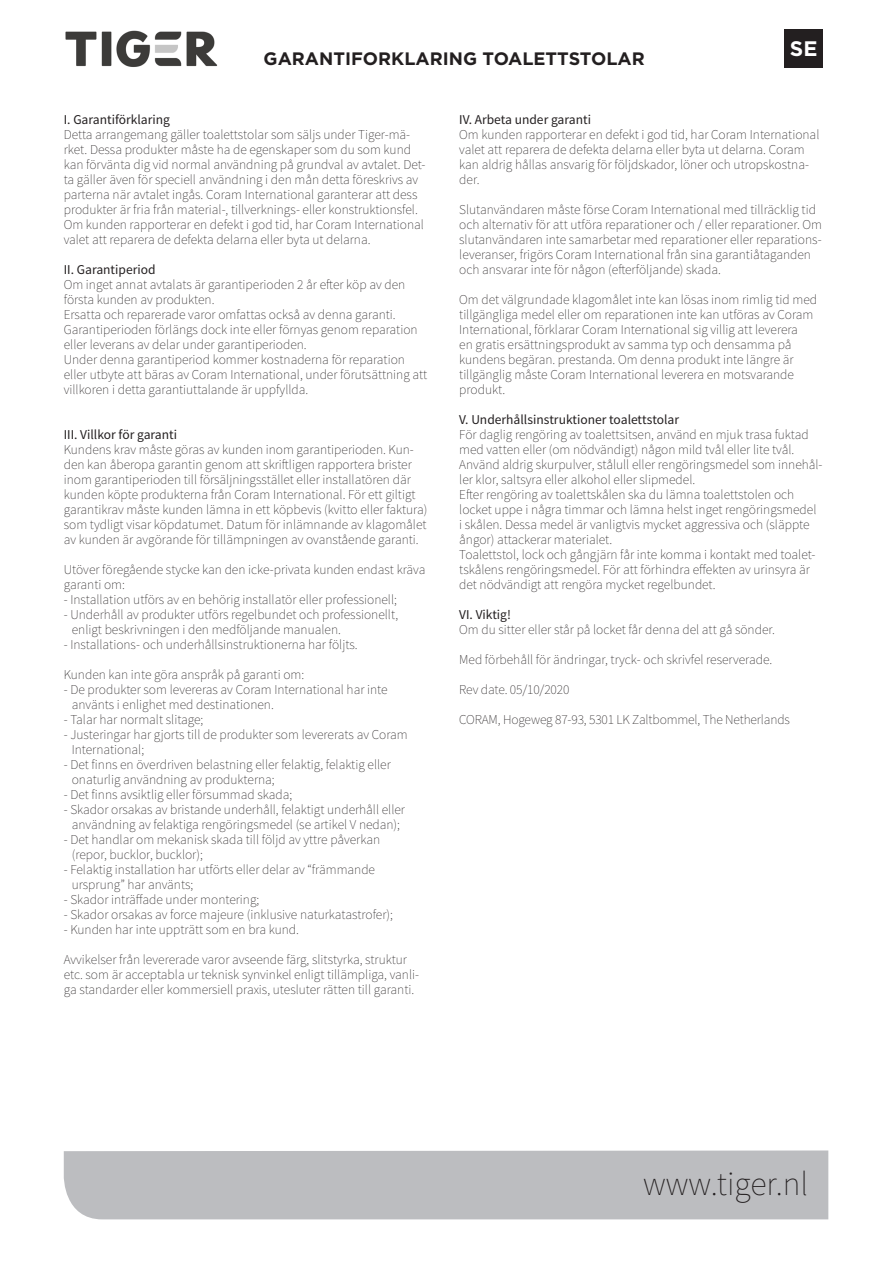
<style>
.page{position:relative;width:893px;height:1263px;background:#fff}
.page>*{position:absolute;margin:0;border:0;box-sizing:border-box;transform-origin:0 0}
.t1{font:200 33.75px "Source Sans Pro";color:#231f20}
.t2{font:700 21px "Gotham";color:#fff}
.t3{font:700 18px "Gotham";color:#231f20}
.t4{font:200 13.5px/15px "Source Sans Pro";color:#231f20}
.t5{font:13.5px "Source Sans Pro";color:#231f20}
</style>
<div class="page">
<div style="left:784px;top:29px;width:39px;height:39px;background:#231f20"></div>
<img style="left:65px;top:30px;width:153px;height:37px">
<div style="left:64px;top:1150px;width:764px;height:69px;background:#bcbdc0"></div>
<p class="t3" style="left:264px;top:47px;width:383px">GARANTIFORKLARING TOALETTSTOLAR</p>
<p class="t2" style="left:790px;top:34px;width:29px">SE</p>
<p class="t5" style="left:64px;top:111px;width:108px">I. Garantiförklaring</p>
<p class="t4" style="left:64px;top:127px;width:363px">Detta arrangemang gäller toalettstolar som säljs under Tiger-mä&shy;rket. Dessa produkter måste ha de egenskaper som du som kund kan förvänta dig vid normal användning på grundval av avtalet. Det&shy;ta gäller även för speciell användning i den mån detta föreskrivs av parterna när avtalet ingås. Coram International garanterar att dess produkter är fria från material-, tillverknings- eller konstruktionsfel.<br>Om kunden rapporterar en defekt i god tid, har Coram International valet att reparera de defekta delarna eller byta ut delarna.</p>
<p class="t5" style="left:64px;top:261px;width:93px">II. Garantiperiod</p>
<p class="t4" style="left:64px;top:277px;width:343px">Om inget annat avtalats är garantiperioden 2 år efter köp av den första kunden av produkten.</p>
<p class="t4" style="left:64px;top:307px;width:355px">Ersatta och reparerade varor omfattas också av denna garanti.<br>Garantiperioden förlängs dock inte eller förnyas genom reparation eller leverans av delar under garantiperioden.</p>
<p class="t4" style="left:64px;top:352px;width:365px">Under denna garantiperiod kommer kostnaderna för reparation eller utbyte att bäras av Coram International, under förutsättning att villkoren i detta garantiuttalande är uppfyllda.</p>
<p class="t5" style="left:64px;top:426px;width:115px">III. Villkor för garanti</p>
<p class="t4" style="left:64px;top:442px;width:365px">Kundens krav måste göras av kunden inom garantiperioden. Kun&shy;den kan åberopa garantin genom att skriftligen rapportera brister inom garantiperioden till försäljningsstället eller installatören där kunden köpte produkterna från Coram International. För ett giltigt garantikrav måste kunden lämna in ett köpbevis (kvitto eller faktura) som tydligt visar köpdatumet. Datum för inlämnande av klagomålet av kunden är avgörande för tillämpningen av ovanstående garanti.</p>
<p class="t4" style="left:64px;top:562px;width:363px">Utöver föregående stycke kan den icke-privata kunden endast kräva garanti om:</p>
<p class="t4" style="left:64px;top:592px;width:335px">- Installation utförs av en behörig installatör eller professionell;</p>
<p class="t4" style="left:72px;top:607px;width:328px;text-indent:-8px">- Underhåll av produkter utförs regelbundet och professionellt, enligt beskrivningen i den medföljande manualen.</p>
<p class="t4" style="left:64px;top:637px;width:295px">- Installations- och underhållsinstruktionerna har följts.</p>
<p class="t4" style="left:64px;top:667px;width:242px">Kunden kan inte göra anspråk på garanti om:</p>
<p class="t4" style="left:64px;top:682px;width:325px">- De produkter som levereras av Coram International har inte</p>
<p class="t4" style="left:72px;top:697px;width:204px">använts i enlighet med destinationen.</p>
<p class="t4" style="left:64px;top:712px;width:141px">- Talar har normalt slitage;</p>
<p class="t4" style="left:72px;top:727px;width:337px;text-indent:-8px">- Justeringar har gjorts till de produkter som levererats av Coram<br>International;</p>
<p class="t4" style="left:64px;top:757px;width:328px">- Det finns en överdriven belastning eller felaktig, felaktig eller</p>
<p class="t4" style="left:72px;top:772px;width:204px">onaturlig användning av produkterna;</p>
<p class="t4" style="left:64px;top:787px;width:230px">- Det finns avsiktlig eller försummad skada;</p>
<p class="t4" style="left:64px;top:802px;width:343px;text-align:center">- Skador orsakas av bristande underhåll, felaktigt underhåll eller användning av felaktiga rengöringsmedel (se artikel V nedan);</p>
<p class="t4" style="left:64px;top:832px;width:318px">- Det handlar om mekanisk skada till följd av yttre påverkan</p>
<p class="t4" style="left:72px;top:847px;width:133px">(repor, bucklor, bucklor);</p>
<p class="t4" style="left:64px;top:862px;width:313px">- Felaktig installation har utförts eller delar av “främmande</p>
<p class="t4" style="left:72px;top:877px;width:123px">ursprung” har använts;</p>
<p class="t4" style="left:64px;top:892px;width:197px">- Skador inträffade under montering;</p>
<p class="t4" style="left:64px;top:907px;width:331px">- Skador orsakas av force majeure (inklusive naturkatastrofer);</p>
<p class="t4" style="left:64px;top:922px;width:237px">- Kunden har inte uppträtt som en bra kund.</p>
<p class="t4" style="left:64px;top:952px;width:357px">Avvikelser från levererade varor avseende färg, slitstyrka, struktur etc. som är acceptabla ur teknisk synvinkel enligt tillämpliga, vanli&shy;ga standarder eller kommersiell praxis, utesluter rätten till garanti.</p>
<p class="t5" style="left:459px;top:111px;width:133px">IV. Arbeta under garanti</p>
<p class="t4" style="left:459px;top:127px;width:362px">Om kunden rapporterar en defekt i god tid, har Coram International valet att reparera de defekta delarna eller byta ut delarna. Coram kan aldrig hållas ansvarig för följdskador, löner och utropskostna&shy;der.</p>
<p class="t4" style="left:459px;top:202px;width:364px">Slutanvändaren måste förse Coram International med tillräcklig tid och alternativ för att utföra reparationer och / eller reparationer. Om slutanvändaren inte samarbetar med reparationer eller reparations&shy;leveranser, frigörs Coram International från sina garantiåtaganden och ansvarar inte för någon (efterföljande) skada.</p>
<p class="t4" style="left:459px;top:292px;width:359px">Om det välgrundade klagomålet inte kan lösas inom rimlig tid med tillgängliga medel eller om reparationen inte kan utföras av Coram International, förklarar Coram International sig villig att leverera<br>en gratis ersättningsprodukt av samma typ och densamma på kundens begäran. prestanda. Om denna produkt inte längre är tillgänglig måste Coram International leverera en motsvarande produkt.</p>
<p class="t5" style="left:459px;top:411px;width:221px">V. Underhållsinstruktioner toalettstolar</p>
<p class="t4" style="left:459px;top:427px;width:351px">För daglig rengöring av toalettsitsen, använd en mjuk trasa fuktad med vatten eller (om nödvändigt) någon mild tvål eller lite tvål.</p>
<p class="t4" style="left:459px;top:457px;width:365px">Använd aldrig skurpulver, stålull eller rengöringsmedel som innehål&shy;ler klor, saltsyra eller alkohol eller slipmedel.</p>
<p class="t4" style="left:459px;top:487px;width:359px">Efter rengöring av toalettskålen ska du lämna toalettstolen och locket uppe i några timmar och lämna helst inget rengöringsmedel i skålen. Dessa medel är vanligtvis mycket aggressiva och (släppte ångor) attackerar materialet.</p>
<p class="t4" style="left:459px;top:547px;width:358px">Toalettstol, lock och gångjärn får inte komma i kontakt med toalet&shy;tskålens rengöringsmedel. För att förhindra effekten av urinsyra är det nödvändigt att rengöra mycket regelbundet.</p>
<p class="t5" style="left:459px;top:606px;width:53px">VI. Viktig!</p>
<p class="t4" style="left:459px;top:622px;width:317px">Om du sitter eller står på locket får denna del att gå sönder.</p>
<p class="t4" style="left:459px;top:652px;width:315px">Med förbehåll för ändringar, tryck- och skrivfel reserverade.</p>
<p class="t4" style="left:459px;top:682px;width:112px">Rev date. 05/10/2020</p>
<p class="t4" style="left:459px;top:712px;width:332px">CORAM, Hogeweg 87-93, 5301 LK Zaltbommel, The Netherlands</p>
<p class="t1" style="left:643px;top:1164px;width:167px">www.tiger.nl</p>
</div>
